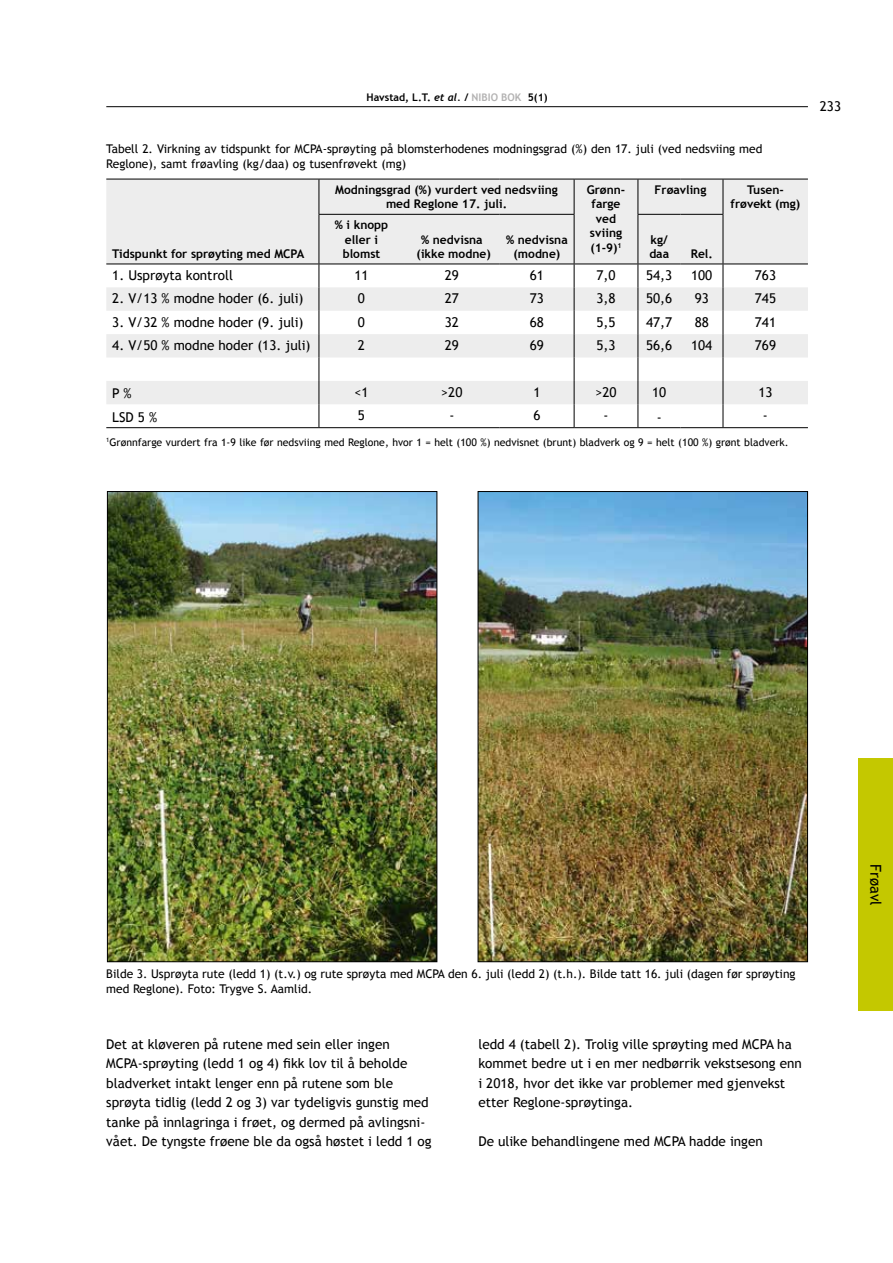
<style>
.page{position:relative;width:893px;height:1263px;background:#fff}
.page>*{position:absolute;margin:0;border:0;box-sizing:border-box;transform-origin:0 0}
.t1{font:15px "Trebuchet MS";color:#000}
.t2{font:13.5px/19.5px "Trebuchet MS";color:#000}
.t3{font:12px/15px "Trebuchet MS";color:#000}
.t4{font:700 12px/14.4px "Trebuchet MS";color:#000;text-align:center}
.t5{font:10.5px "Trebuchet MS";color:#000}
.t6{font:700 10.5px "Trebuchet MS";color:#000}
.s1{font-family:"Trebuchet";font-style:italic}
.s2{color:#b3b2b2}
</style>
<div class="page">
<hr style="left:106px;top:106px;width:702px;height:1px;background:#000">
<div style="left:858px;top:758px;width:35px;height:252px;background:#c4c800"></div>
<svg style="left:106px;top:180px;width:702px;height:224px;fill:#ededed"></svg>
<hr style="left:106px;top:179px;width:213px;height:1px;background:#000">
<hr style="left:106px;top:264px;width:213px;height:1px;background:#000">
<hr style="left:319px;top:179px;width:85px;height:1px;background:#000">
<hr style="left:404px;top:179px;width:96px;height:1px;background:#000">
<hr style="left:500px;top:179px;width:74px;height:1px;background:#000">
<hr style="left:574px;top:179px;width:64px;height:1px;background:#000">
<hr style="left:574px;top:264px;width:64px;height:1px;background:#000">
<hr style="left:638px;top:179px;width:42px;height:1px;background:#000">
<hr style="left:680px;top:179px;width:43px;height:1px;background:#000">
<hr style="left:723px;top:179px;width:85px;height:1px;background:#000">
<hr style="left:723px;top:264px;width:85px;height:1px;background:#000">
<hr style="left:319px;top:264px;width:85px;height:1px;background:#000">
<hr style="left:404px;top:264px;width:96px;height:1px;background:#000">
<hr style="left:500px;top:264px;width:74px;height:1px;background:#000">
<hr style="left:638px;top:264px;width:42px;height:1px;background:#000">
<hr style="left:680px;top:264px;width:43px;height:1px;background:#000">
<hr style="left:106px;top:427px;width:213px;height:1px;background:#000">
<hr style="left:319px;top:427px;width:85px;height:1px;background:#000">
<hr style="left:404px;top:427px;width:96px;height:1px;background:#000">
<hr style="left:500px;top:427px;width:74px;height:1px;background:#000">
<hr style="left:574px;top:427px;width:64px;height:1px;background:#000">
<hr style="left:638px;top:427px;width:42px;height:1px;background:#000">
<hr style="left:680px;top:427px;width:43px;height:1px;background:#000">
<hr style="left:723px;top:427px;width:85px;height:1px;background:#000">
<hr style="left:319px;top:179px;width:1px;height:35px;background:#000">
<hr style="left:319px;top:215px;width:1px;height:49px;background:#000">
<svg style="left:319px;top:264px;width:1px;height:163px"></svg>
<hr style="left:574px;top:179px;width:1px;height:35px;background:#000">
<hr style="left:574px;top:215px;width:1px;height:49px;background:#000">
<svg style="left:574px;top:264px;width:1px;height:163px"></svg>
<hr style="left:638px;top:179px;width:1px;height:35px;background:#000">
<hr style="left:723px;top:179px;width:1px;height:35px;background:#000">
<hr style="left:638px;top:215px;width:1px;height:49px;background:#000">
<hr style="left:723px;top:215px;width:1px;height:49px;background:#000">
<svg style="left:638px;top:264px;width:1px;height:163px"></svg>
<svg style="left:723px;top:264px;width:1px;height:163px"></svg>
<hr style="left:319px;top:214px;width:85px;height:1px;background:#000">
<hr style="left:404px;top:214px;width:96px;height:1px;background:#000">
<hr style="left:500px;top:214px;width:74px;height:1px;background:#000">
<hr style="left:638px;top:214px;width:42px;height:1px;background:#000">
<hr style="left:680px;top:214px;width:43px;height:1px;background:#000">
<img style="left:109px;top:493px;width:326px;height:467px">
<div style="left:107px;top:491px;width:330px;height:471px;border:1px solid #000"></div>
<img style="left:480px;top:493px;width:326px;height:467px">
<div style="left:478px;top:491px;width:330px;height:471px;border:1px solid #000"></div>
<p class="t6" style="left:367px;top:91px;width:183px">Havstad, L.T. <span class="s1">et al.</span> / <span class="s2">NIBIO BOK</span> 5(1)</p>
<p class="t3" style="left:106px;top:142px;width:658px">Tabell 2. Virkning av tidspunkt for MCPA-sprøyting på blomsterhodenes modningsgrad (%) den 17. juli (ved nedsviing med<br>Reglone), samt frøavling (kg/daa) og tusenfrøvekt (mg)</p>
<p class="t4" style="left:112px;top:246px;width:194px">Tidspunkt for sprøyting med MCPA</p>
<p class="t4" style="left:335px;top:182px;width:224px">Modningsgrad (%) vurdert ved nedsviing med Reglone 17. juli.</p>
<p class="t4" style="left:587px;top:182px;width:40px">Grønn&shy;farge ved sviing (1-9)<sup>1</sup></p>
<p class="t4" style="left:654px;top:182px;width:53px">Frøavling</p>
<p class="t4" style="left:731px;top:182px;width:71px">Tusen&shy;frøvekt (mg)</p>
<p class="t4" style="left:335px;top:218px;width:55px">% i knopp eller i blomst</p>
<p class="t4" style="left:417px;top:232px;width:76px">% nedvisna (ikke modne)</p>
<p class="t4" style="left:506px;top:232px;width:63px">% nedvisna (modne)</p>
<p class="t4" style="left:649px;top:232px;width:21px;text-align:left">kg/ daa</p>
<p class="t4" style="left:691px;top:246px;width:24px">Rel.</p>
<p class="t2" style="left:112px;top:266px;width:122px">1. Usprøyta kontroll</p>
<p class="t2" style="left:354px;top:266px;width:16px">11</p>
<p class="t2" style="left:445px;top:266px;width:16px">29</p>
<p class="t2" style="left:530px;top:266px;width:16px">61</p>
<p class="t2" style="left:596px;top:266px;width:21px">7,0</p>
<p class="t2" style="left:646px;top:266px;width:28px">54,3</p>
<p class="t2" style="left:691px;top:266px;width:23px">100</p>
<p class="t2" style="left:755px;top:266px;width:23px">763</p>
<p class="t2" style="left:112px;top:289px;width:193px">2. V/13 % modne hoder (6. juli)</p>
<p class="t2" style="left:358px;top:289px;width:9px">0</p>
<p class="t2" style="left:445px;top:289px;width:16px">27</p>
<p class="t2" style="left:530px;top:289px;width:16px">73</p>
<p class="t2" style="left:596px;top:289px;width:21px">3,8</p>
<p class="t2" style="left:646px;top:289px;width:28px">50,6</p>
<p class="t2" style="left:695px;top:289px;width:16px">93</p>
<p class="t2" style="left:755px;top:289px;width:23px">745</p>
<p class="t2" style="left:112px;top:312px;width:193px">3. V/32 % modne hoder (9. juli)</p>
<p class="t2" style="left:358px;top:312px;width:9px">0</p>
<p class="t2" style="left:445px;top:312px;width:16px">32</p>
<p class="t2" style="left:530px;top:312px;width:16px">68</p>
<p class="t2" style="left:596px;top:312px;width:21px">5,5</p>
<p class="t2" style="left:646px;top:312px;width:28px">47,7</p>
<p class="t2" style="left:695px;top:312px;width:16px">88</p>
<p class="t2" style="left:755px;top:312px;width:23px">741</p>
<p class="t2" style="left:112px;top:336px;width:200px">4. V/50 % modne hoder (13. juli)</p>
<p class="t2" style="left:358px;top:336px;width:9px">2</p>
<p class="t2" style="left:445px;top:336px;width:16px">29</p>
<p class="t2" style="left:530px;top:336px;width:16px">69</p>
<p class="t2" style="left:596px;top:336px;width:21px">5,3</p>
<p class="t2" style="left:646px;top:336px;width:28px">56,6</p>
<p class="t2" style="left:691px;top:336px;width:23px">104</p>
<p class="t2" style="left:755px;top:336px;width:23px">769</p>
<p class="t2" style="left:112px;top:384px;width:21px">P %</p>
<p class="t2" style="left:354px;top:382px;width:16px">&lt;1</p>
<p class="t2" style="left:441px;top:382px;width:23px">&gt;20</p>
<p class="t2" style="left:533px;top:382px;width:9px">1</p>
<p class="t2" style="left:595px;top:382px;width:23px">&gt;20</p>
<p class="t2" style="left:652px;top:382px;width:16px">10</p>
<p class="t2" style="left:758px;top:382px;width:16px">13</p>
<p class="t2" style="left:112px;top:407px;width:46px">LSD 5 %</p>
<p class="t2" style="left:358px;top:406px;width:9px">5</p>
<p class="t2" style="left:449px;top:406px;width:6px">-</p>
<p class="t2" style="left:533px;top:406px;width:9px">6</p>
<p class="t2" style="left:603px;top:406px;width:6px">-</p>
<p class="t2" style="left:763px;top:406px;width:6px">-</p>
<p class="t5" style="left:106px;top:436px;width:684px"><sup>1</sup>Grønnfarge vurdert fra 1-9 like før nedsviing med Reglone, hvor 1 = helt (100 %) nedvisnet (brunt) bladverk og 9 = helt (100 %) grønt bladverk.</p>
<p class="t2" style="left:657px;top:407px;width:6px">-</p>
<p class="t2" style="left:820px;top:97px;width:23px">233</p>
<p class="t3" style="left:106px;top:967px;width:691px">Bilde 3. Usprøyta rute (ledd 1) (t.v.) og rute sprøyta med MCPA den 6. juli (ledd 2) (t.h.). Bilde tatt 16. juli (dagen før sprøyting med Reglone). Foto: Trygve S. Aamlid.</p>
<p class="t2" style="left:106px;top:1034px;width:327px">Det at kløveren på rutene med sein eller ingen MCPA-sprøyting (ledd 1 og 4) fikk lov til å beholde bladverket intakt lenger enn på rutene som ble sprøyta tidlig (ledd 2 og 3) var tydeligvis gunstig med tanke på innlagringa i frøet, og dermed på avlingsni&shy;vået. De tyngste frøene ble da også høstet i ledd 1 og</p>
<p class="t2" style="left:478px;top:1034px;width:325px">ledd 4 (tabell 2). Trolig ville sprøyting med MCPA ha kommet bedre ut i en mer nedbørrik vekstsesong enn i 2018, hvor det ikke var problemer med gjenvekst etter Reglone-sprøytinga.</p>
<p class="t2" style="left:478px;top:1132px;width:286px">De ulike behandlingene med MCPA hadde ingen</p>
<p class="t1" style="left:885px;top:864px;width:43px;rotate:90deg">Frøavl</p>
</div>
